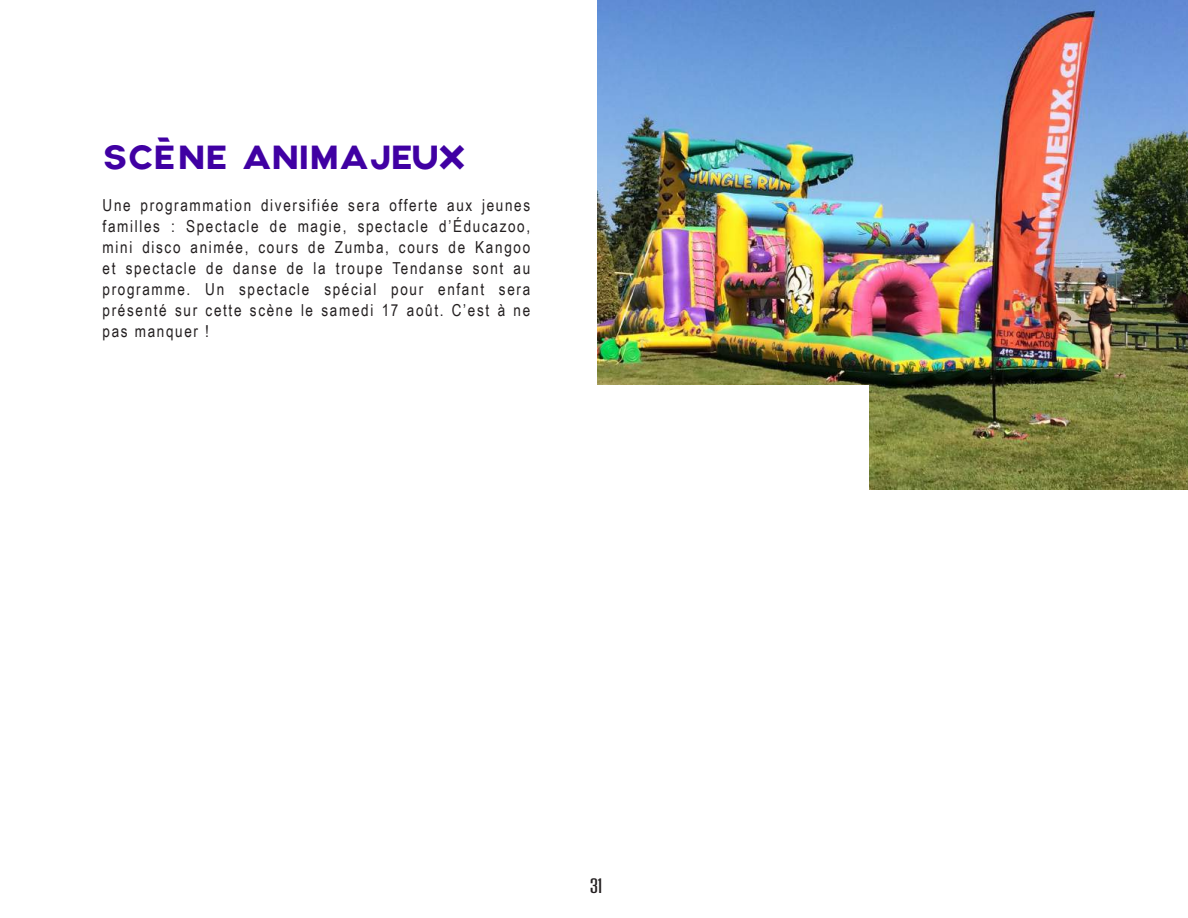
<style>
.page{position:relative;width:1188px;height:918px;background:#fff}
.page>*{position:absolute;margin:0;border:0;box-sizing:border-box;transform-origin:0 0}
.t1{font:36px "Axis";color:#4000a3}
.t2{font:18px "Steelfish Rg";color:#231f20;scale:1.38 1}
.t3{font:16.5px/21px "Arial Narrow";letter-spacing:.1em;color:#231f20;text-align:justify}
</style>
<div class="page">
<img style="left:597px;top:0;width:591px;height:489px">
<div style="left:595px;top:386px;width:274px;height:116px;background:#fff"></div>
<h1 class="t1" style="left:103px;top:136px;width:364px">SCÈNE ANIMAJEUX</h1>
<p class="t3" style="left:103px;top:194px;width:429px">Une programmation diversifiée sera offerte aux jeunes familles : Spectacle de magie, spectacle d’Éducazoo, mini disco animée, cours de Zumba, cours de Kangoo et spectacle de danse de la troupe Tendanse sont au programme. Un spectacle spécial pour enfant sera présenté sur cette scène le samedi 17 août. C’est à ne pas manquer !</p>
<p class="t2" style="left:590px;top:873px;width:10px">31</p>
</div>
